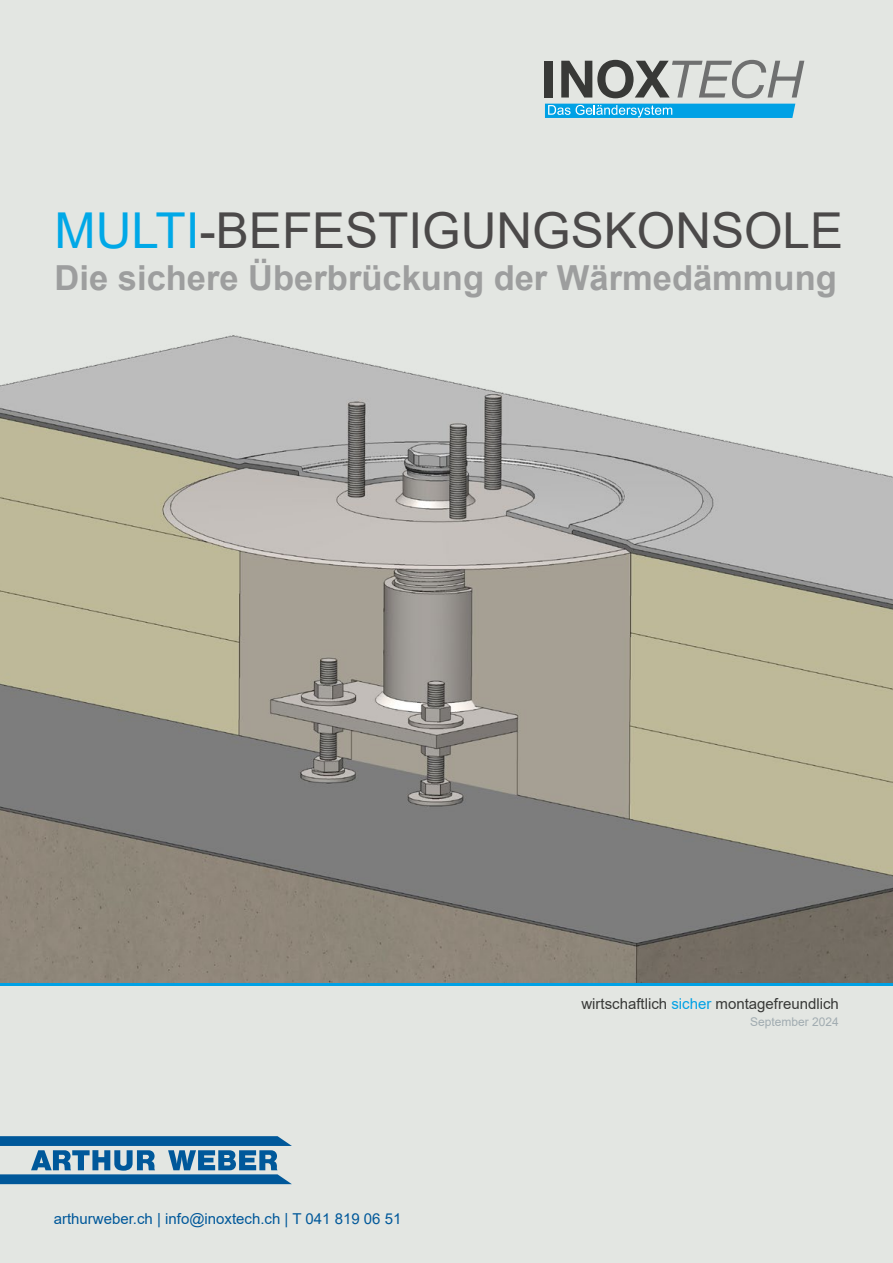
<style>
.page{position:relative;width:893px;height:1263px;background:#e3e6e2}
.page>*{position:absolute;margin:0;border:0;box-sizing:border-box;transform-origin:0 0}
.t1{font:49.5px "Arial";color:#4b4949}
.t2{font:700 34.5px "Arial";color:#9d9e9e}
.t3{font:15px "Arial";color:#00589a}
.t4{font:15px "Arial";color:#383937}
.t5{font:12px "Arial";color:#a1acb1}
.s1{color:#00a8e7}
.s2{color:#00a1e5}
</style>
<div class="page">
<svg style="left:0;top:982px;width:893px;height:3px;background:#2c95be"></svg>
<img style="left:0;top:335px;width:893px;height:647px">
<svg style="left:0;top:1136px;width:292px;height:48px"></svg>
<div style="left:545px;top:61px;width:8px;height:37px;background:#383937"></div>
<svg style="left:561px;top:60px;width:243px;height:38px"></svg>
<svg style="left:545px;top:104px;width:250px;height:14px;background:#1eabe7"></svg>
<h1 class="t1" style="left:55px;top:196px;width:790px"><span class="s1">MULTI</span>-BEFESTIGUNGSKONSOLE</h1>
<h2 class="t2" style="left:55px;top:253px;width:784px">Die sichere Überbrückung der Wärmedämmung</h2>
<p class="t3" style="left:54px;top:1209px;width:349px">arthurweber.ch | info@inoxtech.ch | T 041 819 06 51</p>
<p class="t4" style="left:581px;top:994px;width:259px">wirtschaftlich <span class="s2">sicher</span> montagefreundlich</p>
<p class="t5" style="left:750px;top:1014px;width:90px">September 2024</p>
</div>
